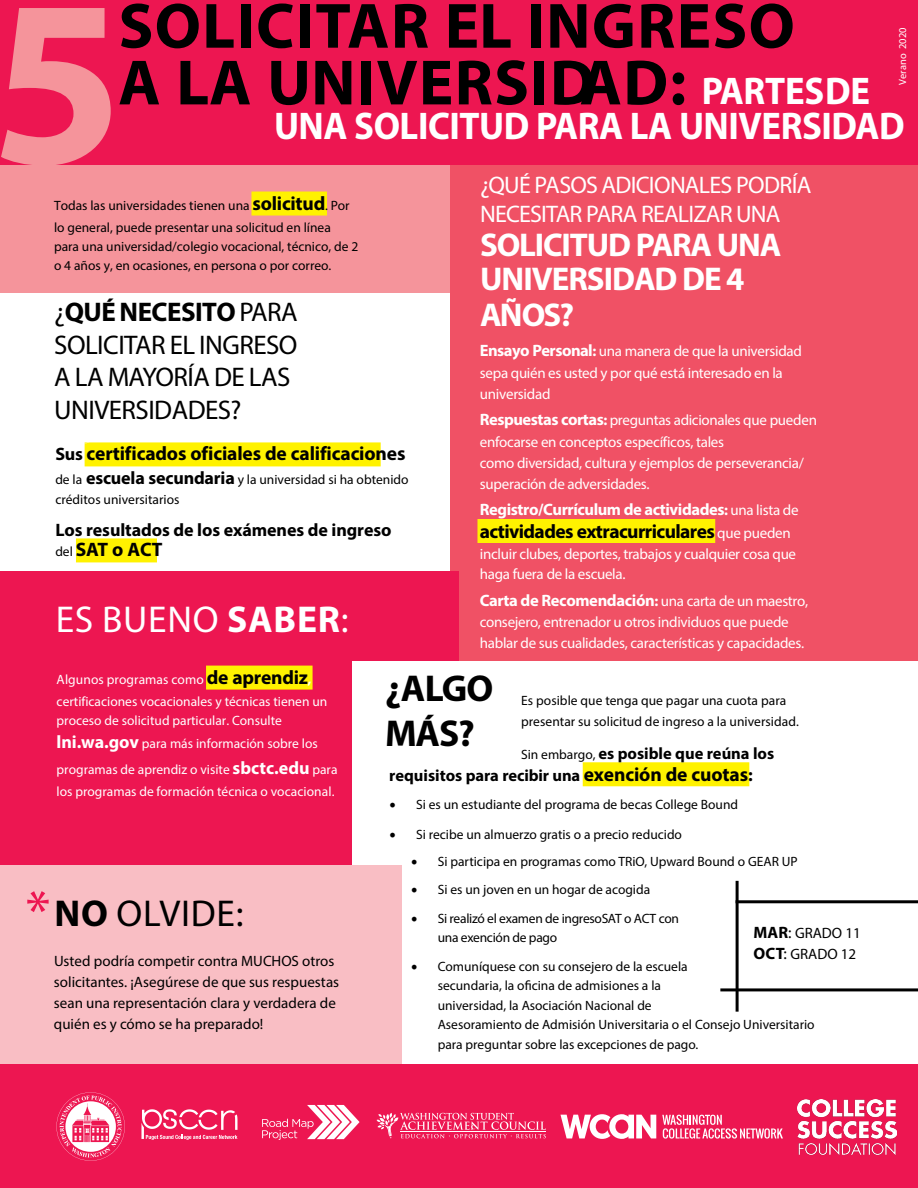
<style>
.page{position:relative;width:918px;height:1188px;background:#fff}
.page>*{position:absolute;margin:0;border:0;box-sizing:border-box;transform-origin:0 0}
.t1{font:700 238.5px "Myriad Pro";color:#f5949b}
.t2{font:700 64.5px/56.7px "Myriad Pro";letter-spacing:.02em;color:#000}
.t3{font:60px "Myriad Pro";color:#ed1651}
.t4{font:700 38.7px/34.3px "Myriad Pro";letter-spacing:-.01em;color:#fff;scale:.95 1}
.t5{font:37.5px "Myriad Pro";letter-spacing:.02em;color:#fff}
.t6{font:700 37.5px/45px "Myriad Pro";letter-spacing:-.03em;color:#000}
.t7{font:37.5px "Myriad Pro";letter-spacing:.02em;color:#000}
.t8{font:700 33px/35.2px "Myriad Pro";letter-spacing:-.035em;color:#fff}
.t9{font:27px/32.4px "Myriad Pro";letter-spacing:-.02em;color:#000}
.t10{font:24px/28.8px "Myriad Pro";letter-spacing:-.035em;color:#fff}
.t11{font:700 19.5px "Myriad Pro";letter-spacing:-.005em;color:#000}
.t12{font:700 19.5px "Myriad Pro";letter-spacing:-.03em;color:#000}
.t13{font:700 18px "Myriad Pro";letter-spacing:-.005em;color:#000}
.t14{font:700 16.5px "Myriad Pro";letter-spacing:-.025em;color:#fff}
.t15{font:700 16.5px/22.4px "Myriad Pro";color:#000}
.t16{font:15px/21.3px "Myriad Pro";letter-spacing:-.02em;color:#fff}
.t17{font:15px/21px "Myriad Pro";color:#000}
.t18{font:13.5px/19.5px "Myriad Pro";color:#000}
.t19{font:13.5px/22.4px "Myriad Pro";color:#fff}
.t20{font:13.5px/19.5px "Myriad Pro";letter-spacing:-.02em;color:#000}
.t21{font:10.5px "Myriad Pro";color:#fff}
.s1{font-size:64.5px;color:#000}
.s2{font-weight:700;font-size:16.5px}
.s3{font-weight:700}
.s4{font-size:15px}
.s5{font-weight:400;font-size:15px}
.s6{font-weight:400;font-size:15px;color:#fff}
.s7{font-weight:700;font-size:19.5px}
.s8{font-size:18px}
.s9{font-weight:700;font-size:18px}
.s10{font-weight:400;font-size:13.5px}
.s11{font-weight:700;font-size:19.5px;color:#000}
.s12{font-size:19.5px}
.s13{font-family:"Minion Pro";font-size:18px}
.s14{font-size:16.5px}
</style>
<div class="page">
<div style="left:0;top:118px;width:474px;height:175px;background:#f5949b"></div>
<div style="left:450px;top:133px;width:468px;height:531px;background:#f05165"></div>
<div style="left:251px;top:191px;width:76px;height:25px;background:#fff200"></div>
<div style="left:477px;top:518px;width:238px;height:26px;background:#fff200"></div>
<div style="left:85px;top:442px;width:296px;height:24px;background:#fff200"></div>
<div style="left:76px;top:538px;width:81px;height:24px;background:#fff200"></div>
<div style="left:0;top:571px;width:458px;height:315px;background:#ed1651"></div>
<div style="left:206px;top:665px;width:107px;height:25px;background:#fff200"></div>
<div style="left:352px;top:662px;width:566px;height:397px;background:#fff"></div>
<div style="left:583px;top:762px;width:166px;height:25px;background:#fff200"></div>
<div style="left:0;top:865px;width:401px;height:313px;background:#f9bec4"></div>
<div style="left:0;top:1064px;width:918px;height:124px;background:#ed1651"></div>
<div style="left:0;top:0;width:918px;height:164px;background:#ed1651"></div>
<hr style="left:736px;top:900px;width:182px;height:3px;background:#000">
<hr style="left:736px;top:881px;width:3px;height:131px;background:#000">
<hr style="left:720px;top:988px;width:198px;height:3px;background:#000">
<svg style="left:84px;top:442px;width:24px;height:4px"></svg>
<svg style="left:262px;top:1105px;width:98px;height:35px"></svg>
<svg style="left:560px;top:1114px;width:96px;height:25px"></svg>
<svg style="left:662px;top:1115px;width:121px;height:24px"></svg>
<svg style="left:377px;top:1113px;width:169px;height:26px"></svg>
<svg style="left:141px;top:1109px;width:97px;height:31px"></svg>
<svg style="left:56px;top:1092px;width:69px;height:69px"></svg>
<img style="left:797px;top:1099px;width:99px;height:57px">
<h1 class="t1" style="left:-9px;top:-73px;width:134px">5</h1>
<h2 class="t2" style="left:118px;top:-4px;width:678px">SOLICITAR EL INGRESO<br>A LA UNIVERSI</h2>
<p class="t21" style="left:896px;top:85px;width:59px;rotate:-90deg">Verano 2020</p>
<h3 class="t4" style="left:274px;top:73px;width:665px;text-indent:276px"><span class="s1">DAD:</span> PARTESDE<br>UNA SOLICITUD PARA LA UNIVERSIDAD</h3>
<h3 class="t10" style="left:480px;top:170px;width:333px">¿QUÉ PASOS ADICIONALES PODRÍA<br>NECESITAR PARA REALIZAR UNA</h3>
<h3 class="t8" style="left:480px;top:226px;width:303px">SOLICITUD PARA UNA<br>UNIVERSIDAD DE 4<br>AÑOS?</h3>
<p class="t16" style="left:480px;top:340px;width:324px"><span class="s2">Ensayo Personal</span><span class="s3">:</span> una manera de que la universidad sepa quién es usted y por qué está interesado en la universidad</p>
<p class="t16" style="left:480px;top:409px;width:339px"><span class="s2">Respuestas cortas</span><span class="s3">:</span> preguntas adicionales que pueden enfocarse en conceptos específicos, tales<br>como diversidad, cultura y ejemplos de perseverancia/ superación de adversidades.</p>
<p class="t14" style="left:480px;top:499px;width:320px">Registro/Currículum de actividades<span class="s4">:</span> <span class="s5">una lista de</span></p>
<h3 class="t12" style="left:480px;top:519px;width:312px">actividades extracurriculares <span class="s6">que pueden</span></h3>
<p class="t16" style="left:480px;top:544px;width:318px;line-height:19.6px">incluir clubes, deportes, trabajos y cualquier cosa que haga fuera de la escuela.</p>
<p class="t14" style="left:480px;top:589px;width:330px">Carta de Recomendación<span class="s4">:</span> <span class="s5">una carta de un maestro,</span></p>
<p class="t16" style="left:480px;top:612px;width:326px;line-height:20.7px">consejero, entrenador u otros individuos que puede hablar de sus cualidades, características y capacidades.</p>
<p class="t18" style="left:54px;top:195px;width:297px;line-height:21.9px">Todas las universidades tienen una <span class="s7">solicitud</span>. Por lo general, puede presentar una solicitud en línea</p>
<p class="t18" style="left:54px;top:237px;width:306px;line-height:18.8px">para una universidad/colegio vocacional, técnico, de 2 o 4 años y, en ocasiones, en persona o por correo.</p>
<h3 class="t9" style="left:54px;top:296px;width:245px">¿<span class="s3">QUÉ NECESITO</span> PARA<br>SOLICITAR EL INGRESO<br>A LA MAYORÍA DE LAS<br>UNIVERSIDADES?</h3>
<h3 class="t11" style="left:55px;top:440px;width:352px"><span class="s8">Sus</span> certificados oficiales de calificaciones</h3>
<p class="t18" style="left:55px;top:469px;width:355px;line-height:20.4px">de la <span class="s9">escuela secundaria</span> y la universidad si ha obtenido créditos universitarios</p>
<h3 class="t13" style="left:55px;top:518px;width:338px">Los resultados de los exámenes de ingreso</h3>
<h3 class="t11" style="left:55px;top:537px;width:109px"><span class="s10">del</span> SAT o ACT</h3>
<h3 class="t5" style="left:56px;top:596px;width:294px">ES BUENO <span class="s3">SABER</span>:</h3>
<p class="t19" style="left:57px;top:668px;width:272px">Algunos programas como <span class="s11">de aprendiz</span><span class="s3">, </span>certificaciones vocacionales y técnicas tienen un</p>
<p class="t19" style="left:57px;top:709px;width:263px;line-height:23px">proceso de solicitud particular. Consulte <span class="s9">lni.wa.gov</span> para más información sobre los</p>
<p class="t19" style="left:57px;top:758px;width:282px;line-height:21.8px">programas de aprendiz o visite <span class="s9">sbctc.edu</span> para los programas de formación técnica o vocacional.</p>
<h3 class="t6" style="left:385px;top:664px;width:110px">¿ALGO<br>MÁS?</h3>
<p class="t18" style="left:521px;top:690px;width:279px;line-height:21px">Es posible que tenga que pagar una cuota para presentar su solicitud de ingreso a la universidad.</p>
<p class="t15" style="left:389px;top:741px;width:387px;text-indent:132px"><span class="s10">Sin embargo,</span> es posible que reúna los requisitos para recibir una <span class="s12">exención de cuotas</span><span class="s8">:</span></p>
<p class="t18" style="left:389px;top:794px;width:351px"><span class="s13">•</span> Si es un estudiante del programa de becas College Bound</p>
<p class="t18" style="left:389px;top:824px;width:294px"><span class="s13">•</span> Si recibe un almuerzo gratis o a precio reducido</p>
<h3 class="t3" style="left:26px;top:875px;width:26px">*</h3>
<h3 class="t7" style="left:54px;top:891px;width:191px"><span class="s3">NO</span> OLVIDE:</h3>
<p class="t17" style="left:54px;top:950px;width:287px">Usted podría competir contra MUCHOS otros solicitantes. ¡Asegúrese de que sus respuestas sean una representación clara y verdadera de quién es y cómo se ha preparado!</p>
<p class="t18" style="left:411px;top:851px;width:388px"><span class="s13">•</span> Si participa en programas como TRiO, Upward Bound o GEAR UP</p>
<p class="t18" style="left:411px;top:880px;width:241px"><span class="s13">•</span> Si es un joven en un hogar de acogida</p>
<p class="t20" style="left:438px;top:908px;width:243px;text-indent:-27px"><span class="s13">•</span> Si realizó el examen de ingresoSAT o ACT con una exención de pago</p>
<p class="t18" style="left:438px;top:956px;width:378px;text-indent:-27px"><span class="s13">•</span> Comuníquese con su consejero de la escuela<br>secundaria, la oficina de admisiones a la<br>universidad, la Asociación Nacional de<br>Asesoramiento de Admisión Universitaria o el Consejo Universitario para preguntar sobre las excepciones de pago.</p>
<p class="t17" style="left:754px;top:922px;width:109px"><span class="s2">MAR</span><span class="s14">:</span> GRADO 11<br><span class="s2">OCT</span><span class="s14">:</span> GRADO 12</p>
</div>
